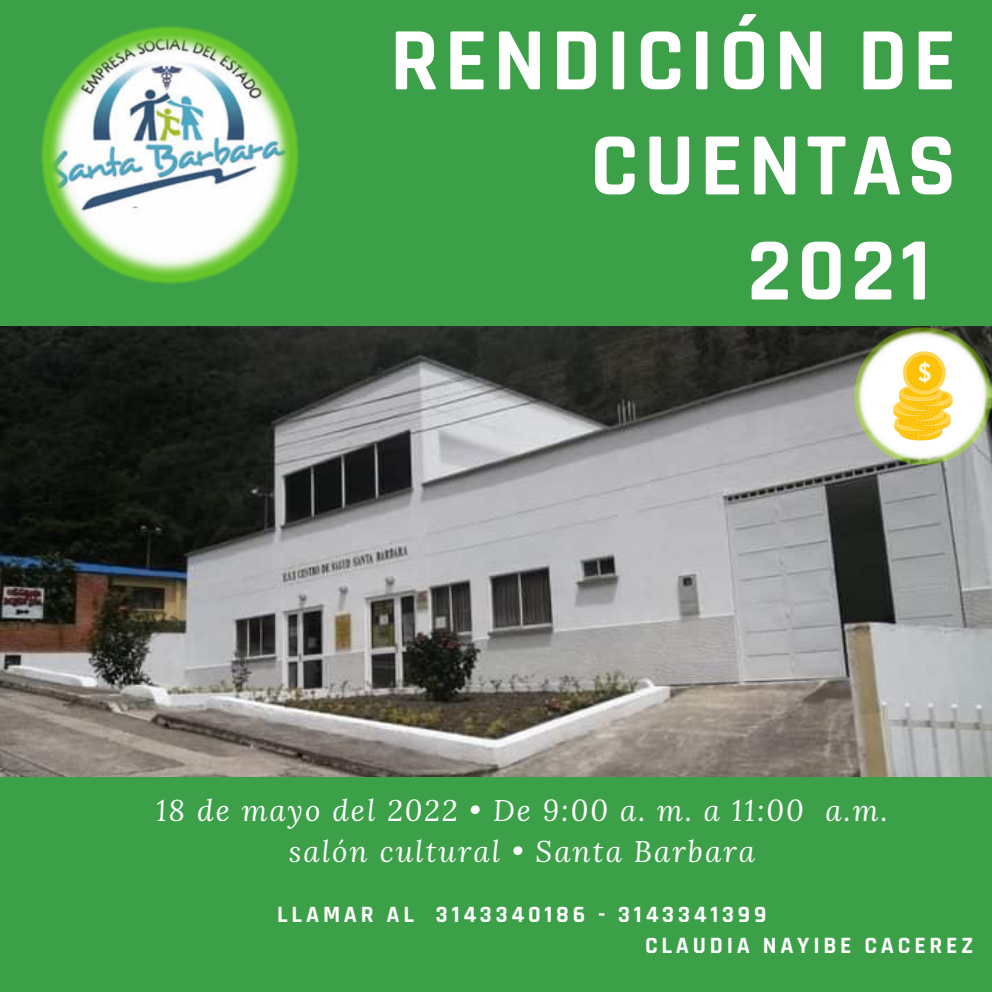
<style>
.page{position:relative;width:992px;height:992px;background:#fff}
.page>*{position:absolute;margin:0;border:0;box-sizing:border-box;transform-origin:0 0}
.t1{font:700 90px/105px "Rajdhani";letter-spacing:.06em;color:#fff;text-align:right}
.t2{font:italic 29.5px "Lora";letter-spacing:.07em;color:#fff}
.t3{font:700 23.75px "Rajdhani";letter-spacing:.16em;color:#fff}
</style>
<div class="page">
<div style="left:0;top:0;width:992px;height:379px;background:#3ba048"></div>
<div style="left:0;top:736px;width:992px;height:256px;background:#3ba048"></div>
<img style="left:0;top:326px;width:992px;height:450px">
<img style="left:854px;top:326px;width:138px;height:139px">
<img style="left:41px;top:26px;width:258px;height:258px">
<p class="t1" style="left:390px;top:11px;width:568px">RENDICIÓN DE<br>CUENTAS<br>2021</p>
<p class="t2" style="left:156px;top:790px;width:733px">18 de mayo del 2022 • De 9:00 a. m. a 11:00 a.m.</p>
<p class="t2" style="left:289px;top:831px;width:468px">salón cultural • Santa Barbara</p>
<p class="t3" style="left:277px;top:899px;width:491px">LLAMAR AL 3143340186 - 3143341399</p>
<p class="t3" style="left:645px;top:931px;width:330px">CLAUDIA NAYIBE CACEREZ</p>
</div>
